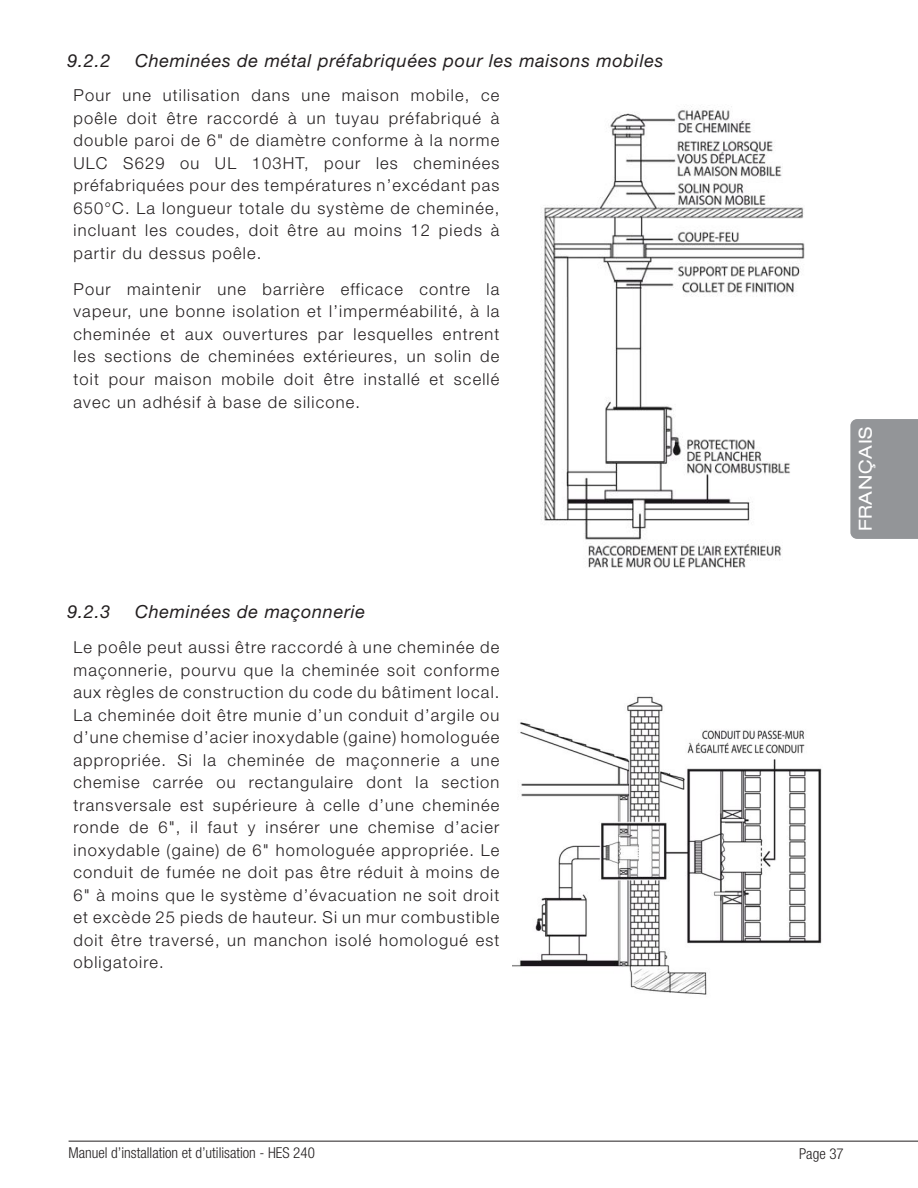
<style>
.page{position:relative;width:918px;height:1188px;background:#fff}
.page>*{position:absolute;margin:0;border:0;box-sizing:border-box;transform-origin:0 0}
.t1{font:italic 18px "Helvetica Neue LT Std";letter-spacing:.04em;color:#231f20}
.t2{font:expanded 18px "Helvetica Neue LT Std";letter-spacing:.04em;color:#fff}
.t3{font:300 16.5px/22.5px "Helvetica Neue LT Std";letter-spacing:.07em;color:#231f20;text-align:justify}
.t4{font:300 condensed 15px "Helvetica Neue LT Std";color:#231f20}
</style>
<div class="page">
<hr style="left:69px;top:1141px;width:849px;height:1px;background:#231f20">
<div style="left:850px;top:419px;width:68px;height:120px;background:#939598"></div>
<img style="left:541px;top:106px;width:264px;height:462px">
<img style="left:512px;top:696px;width:310px;height:299px">
<p class="t1" style="left:68px;top:50px;width:44px">9.2.2</p>
<p class="t1" style="left:135px;top:50px;width:530px">Cheminées de métal préfabriquées pour les maisons mobiles</p>
<p class="t3" style="left:74px;top:84px;width:427px">Pour une utilisation dans une maison mobile, ce poêle doit être raccordé à un tuyau préfabriqué à double paroi de 6" de diamètre conforme à la norme ULC S629 ou UL 103HT, pour les cheminées préfabriquées pour des températures n’excédant pas 650°C. La longueur totale du système de cheminée, incluant les coudes, doit être au moins 12 pieds à partir du dessus poêle.</p>
<p class="t3" style="left:74px;top:278px;width:427px">Pour maintenir une barrière efficace contre la vapeur, une bonne isolation et l’imperméabilité, à la cheminée et aux ouvertures par lesquelles entrent les sections de cheminées extérieures, un solin de toit pour maison mobile doit être installé et scellé avec un adhésif à base de silicone.</p>
<p class="t1" style="left:68px;top:601px;width:44px">9.2.3</p>
<p class="t1" style="left:135px;top:601px;width:232px">Cheminées de maçonnerie</p>
<p class="t3" style="left:74px;top:636px;width:427px">Le poêle peut aussi être raccordé à une cheminée de maçonnerie, pourvu que la cheminée soit conforme aux règles de construction du code du bâtiment local.<br>La cheminée doit être munie d’un conduit d’argile ou d’une chemise d’acier inoxydable (gaine) homologuée appropriée. Si la cheminée de maçonnerie a une chemise carrée ou rectangulaire dont la section transversale est supérieure à celle d’une cheminée ronde de 6", il faut y insérer une chemise d’acier inoxydable (gaine) de 6" homologuée appropriée. Le conduit de fumée ne doit pas être réduit à moins de 6" à moins que le système d’évacuation ne soit droit et excède 25 pieds de hauteur. Si un mur combustible doit être traversé, un manchon isolé homologué est obligatoire.</p>
<p class="t2" style="left:854px;top:531px;width:106px;rotate:-90deg">FRANÇAIS</p>
<p class="t4" style="left:69px;top:1145px;width:248px">Manuel d’installation et d’utilisation - HES 240</p>
<p class="t4" style="left:799px;top:1145px;width:46px">Page 37</p>
</div>
